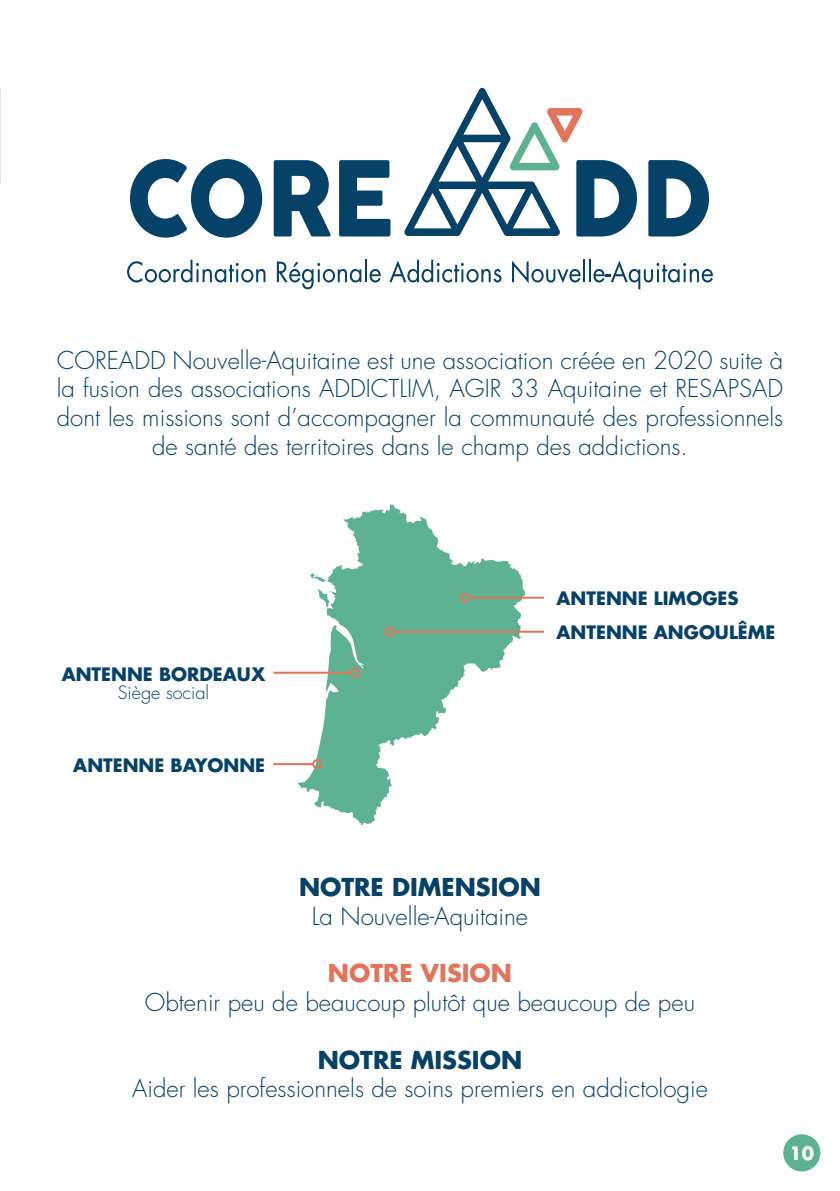
<style>
.page{position:relative;width:840px;height:1191px;background:#fff}
.page>*{position:absolute;margin:0;border:0;box-sizing:border-box;transform-origin:0 0}
.t1{font:300 24px/28.8px "Futura Std";color:#064168;text-align:center}
.t2{font:700 24px "Futura Std";color:#064168}
.t3{font:700 24px "Futura Std";color:#e3745c}
.t4{font:700 18px "Futura Std";color:#064168}
.t5{font:300 18px "Futura Std";color:#064168}
.t6{font:700 18px "Futura Std";color:#fff}
</style>
<div class="page">
<svg style="left:648px;top:160px;width:60px;height:76px"></svg>
<svg style="left:127px;top:260px;width:138px;height:22px"></svg>
<svg style="left:277px;top:261px;width:84px;height:28px"></svg>
<hr style="left:365px;top:260px;width:2px;height:22px;background:#064168">
<svg style="left:369px;top:269px;width:12px;height:13px"></svg>
<svg style="left:389px;top:260px;width:112px;height:22px"></svg>
<svg style="left:512px;top:261px;width:68px;height:22px"></svg>
<hr style="left:583px;top:260px;width:2px;height:22px;background:#064168">
<hr style="left:588px;top:260px;width:2px;height:22px;background:#064168">
<svg style="left:593px;top:260px;width:119px;height:29px"></svg>
<svg style="left:130px;top:159px;width:132px;height:79px"></svg>
<svg style="left:273px;top:160px;width:57px;height:76px"></svg>
<svg style="left:339px;top:160px;width:51px;height:76px"></svg>
<svg style="left:404px;top:87px;width:232px;height:149px"></svg>
<svg style="left:296px;top:504px;width:229px;height:321px"></svg>
<svg style="left:317px;top:588px;width:12px;height:20px"></svg>
<svg style="left:310px;top:573px;width:17px;height:9px"></svg>
<hr style="left:273px;top:671px;width:78px;height:2px;background:#e3745c">
<div style="left:350px;top:667px;width:10px;height:10px;border:2px solid #e3745c;border-radius:50%"></div>
<hr style="left:273px;top:763px;width:40px;height:2px;background:#e3745c">
<div style="left:312px;top:759px;width:10px;height:10px;border:2px solid #e3745c;border-radius:50%"></div>
<hr style="left:393px;top:630px;width:151px;height:2px;background:#e3745c">
<div style="left:384px;top:626px;width:10px;height:10px;border:2px solid #e3745c;border-radius:50%"></div>
<hr style="left:468px;top:596px;width:76px;height:2px;background:#e3745c">
<div style="left:459px;top:592px;width:10px;height:10px;border:2px solid #e3745c;border-radius:50%"></div>
<div style="left:782px;top:1134px;width:37px;height:37px;background:#5db292;border-radius:50%"></div>
<p class="t1" style="left:57px;top:346px;width:727px">COREADD Nouvelle-Aquitaine est une association créée en 2020 suite à la fusion des associations ADDICTLIM, AGIR 33 Aquitaine et RESAPSAD dont les missions sont d’accompagner la communauté des professionnels de santé des territoires dans le champ des addictions.</p>
<p class="t4" style="left:62px;top:662px;width:205px">ANTENNE BORDEAUX</p>
<p class="t5" style="left:118px;top:681px;width:93px">Siège social</p>
<p class="t4" style="left:73px;top:753px;width:193px">ANTENNE BAYONNE</p>
<p class="t4" style="left:556px;top:586px;width:183px">ANTENNE LIMOGES</p>
<p class="t4" style="left:556px;top:620px;width:220px">ANTENNE ANGOULÊME</p>
<p class="t2" style="left:299px;top:870px;width:243px">NOTRE DIMENSION</p>
<p class="t1" style="left:311px;top:902px;width:218px">La Nouvelle-Aquitaine</p>
<p class="t3" style="left:328px;top:957px;width:186px">NOTRE VISION</p>
<p class="t1" style="left:145px;top:988px;width:551px">Obtenir peu de beaucoup plutôt que beaucoup de peu</p>
<p class="t2" style="left:317px;top:1043px;width:206px">NOTRE MISSION</p>
<p class="t1" style="left:132px;top:1075px;width:577px">Aider les professionnels de soins premiers en addictologie</p>
<p class="t6" style="left:789px;top:1141px;width:26px">10</p>
</div>
